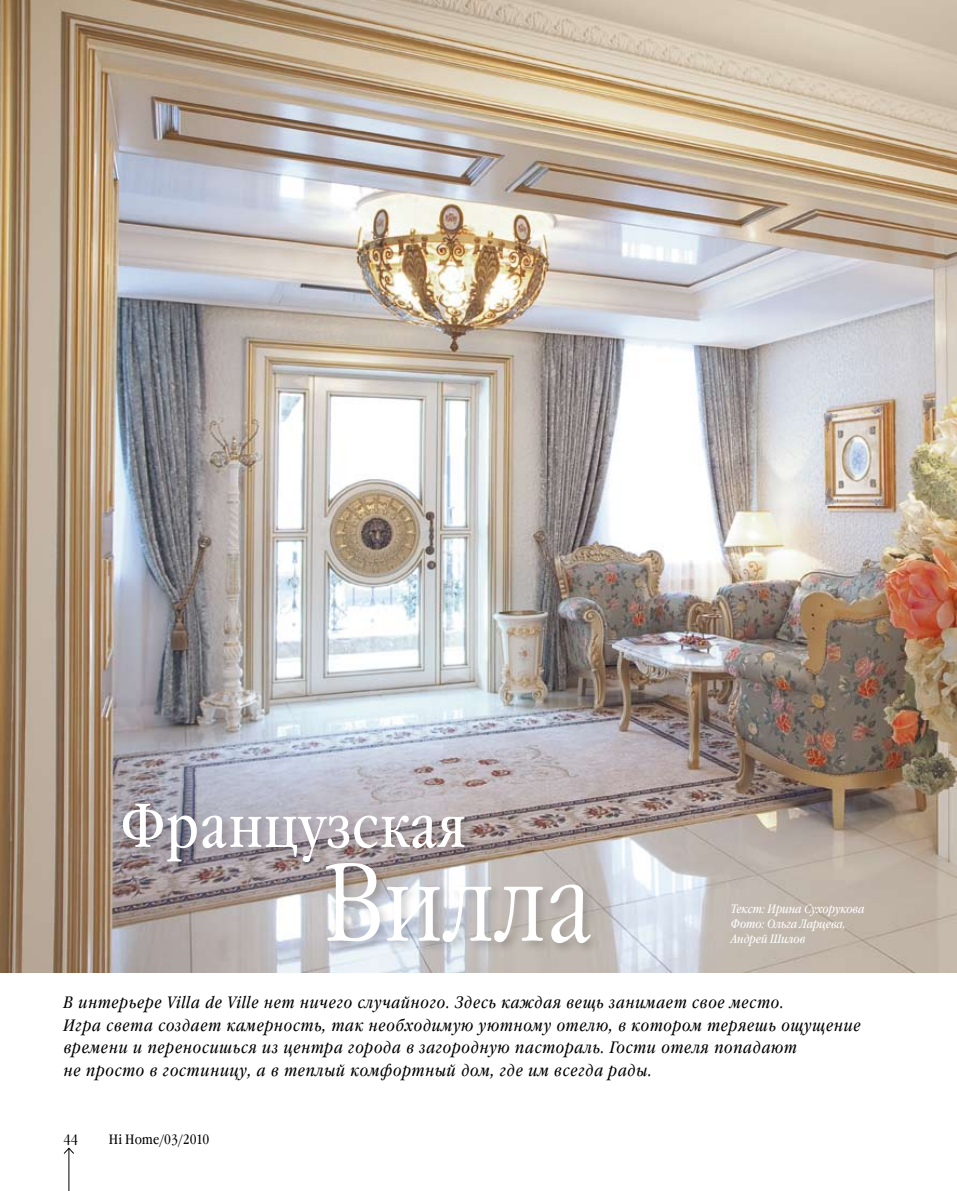
<style>
.page{position:relative;width:957px;height:1191px;background:#fff}
.page>*{position:absolute;margin:0;border:0;box-sizing:border-box;transform-origin:0 0}
.t1{font:300 108px "Garamond Narrow C";letter-spacing:.01em;color:#fff}
.t2{font:60px "Garamond Book Narrow C";letter-spacing:.01em;color:#fff}
.t3{font:italic 16.5px/22.5px "Garamond Book Narrow C";letter-spacing:.05em;color:#000}
.t4{font:13.5px "Garamond Book Narrow C";color:#000}
.t5{font:italic 12px/15px "Garamond Book Narrow C";color:#fff}
</style>
<div class="page">
<img style="left:0;top:0;width:957px;height:972px">
<div style="left:119px;top:800px;width:555px;height:103px;background:#000;opacity:.2"></div>
<div style="left:322px;top:858px;width:479px;height:149px;background:#000;opacity:.2"></div>
<hr style="left:69px;top:1148px;width:1px;height:43px;background:#000">
<svg style="left:63px;top:1147px;width:11px;height:7px"></svg>
<h2 class="t2" style="left:120px;top:793px;width:348px">Французская</h2>
<h1 class="t1" style="left:323px;top:844px;width:271px">Вилла</h1>
<p class="t5" style="left:731px;top:902px;width:135px">Текст: Ирина Сухорукова<br>Фото: Ольга Ларцева,<br>Андрей Шилов</p>
<p class="t3" style="left:64px;top:992px;width:798px">В интерьере Villa de Ville нет ничего случайного. Здесь каждая вещь занимает свое место.<br>Игра света создает камерность, так необходимую уютному отелю, в котором теряешь ощущение времени и переносишься из центра города в загородную пастораль. Гости отеля попадают<br>не просто в гостиницу, а в теплый комфортный дом, где им всегда рады.</p>
<p class="t4" style="left:64px;top:1132px;width:16px">44</p>
<p class="t4" style="left:109px;top:1132px;width:102px">Hi Home/03/2010</p>
</div>
